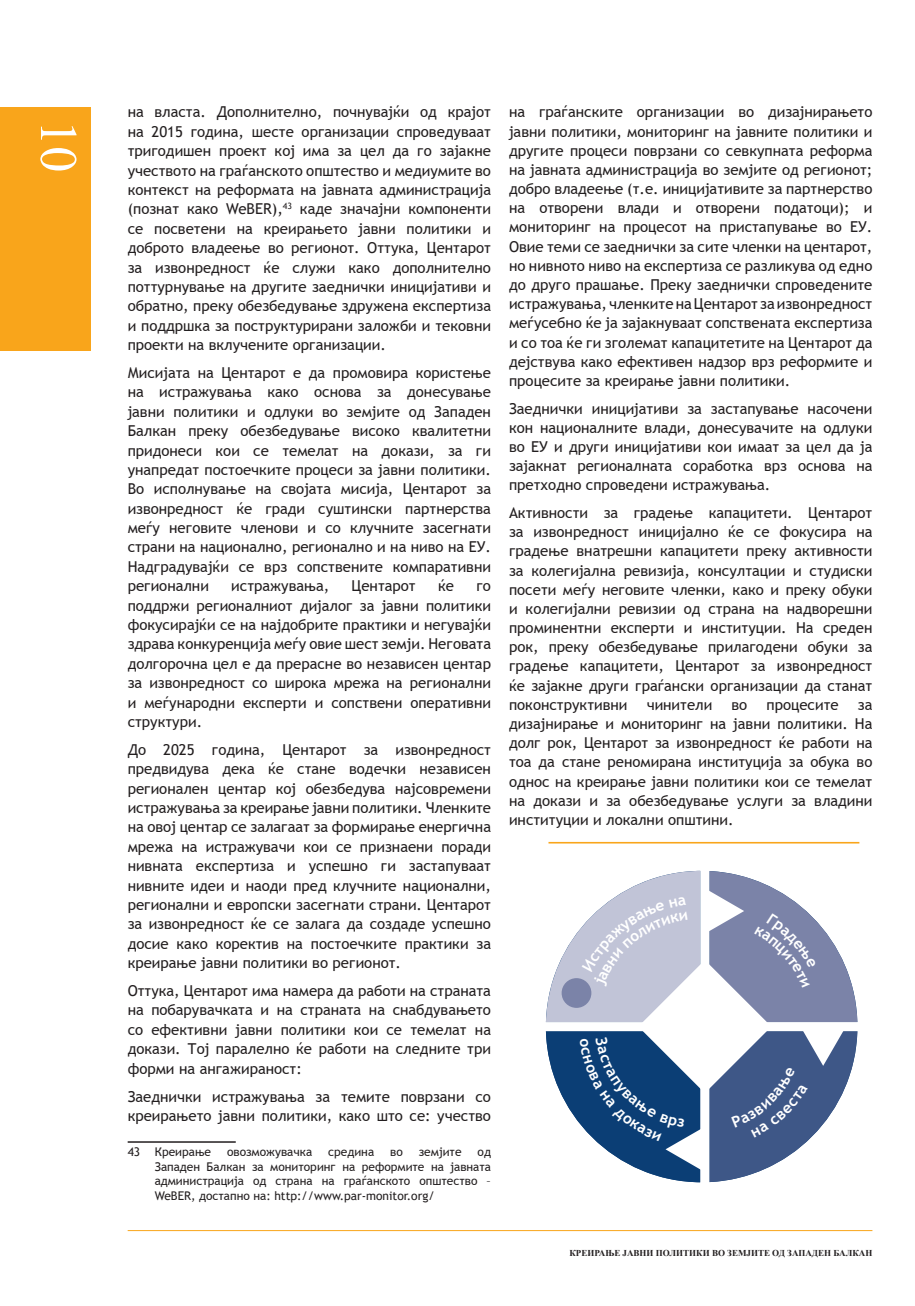
<style>
.page{position:relative;width:915px;height:1306px;background:#fff}
.page>*{position:absolute;margin:0;border:0;box-sizing:border-box;transform-origin:0 0}
.t1{font:52.5px "Times New Roman";color:#fff}
.t2{font:15px/19.4px "Trebuchet MS";color:#231f20;text-align:justify}
.t3{font:12px/14.4px "Trebuchet MS";color:#231f20;text-align:justify}
.t4{font:700 9px "Times New Roman";color:#231f20}
</style>
<div class="page">
<div style="left:0;top:107px;width:91px;height:244px;background:#f9a51b"></div>
<hr style="left:128px;top:1230px;width:744px;height:1px;background:#f9a51b">
<hr style="left:128px;top:1141px;width:108px;height:1px;background:#231f20">
<hr style="left:548px;top:842px;width:311px;height:1px;background:#f9a51b">
<svg style="left:545px;top:870px;width:312px;height:312px"></svg>
<h1 class="t1" style="left:96px;top:120px;width:54px;rotate:90deg">10</h1>
<p class="t2" style="left:128px;top:102px;width:365px">на власта. Дополнително, почнувајќи од крајот на 2015 година, шесте организации спроведуваат тригодишен проект кој има за цел да го зајакне учеството на граѓанското општество и медиумите во контекст на реформата на јавната администрација (познат како WeBER),<sup>43</sup> каде значајни компоненти се посветени на креирањето јавни политики и доброто владеење во регионот. Оттука, Центарот за извонредност ќе служи како дополнително поттурнување на другите заеднички иницијативи и обратно, преку обезбедување здружена експертиза и поддршка за поструктурирани заложби и тековни проекти на вклучените организации.</p>
<p class="t2" style="left:128px;top:363px;width:365px">Мисијата на Центарот е да промовира користење на истражувања како основа за донесување јавни политики и одлуки во земјите од Западен Балкан преку обезбедување високо квалитетни придонеси кои се темелат на докази, за ги унапредат постоечките процеси за јавни политики.<br>Во исполнување на својата мисија, Центарот за извонредност ќе гради суштински партнерства меѓу неговите членови и со клучните засегнати страни на национално, регионално и на ниво на ЕУ.<br>Надградувајќи се врз сопствените компаративни регионални</p>
<p class="t2" style="left:231px;top:576px;width:99px">истражувања,</p>
<p class="t2" style="left:351px;top:576px;width:66px">Центарот</p>
<p class="t2" style="left:438px;top:576px;width:17px">ќе</p>
<p class="t2" style="left:128px;top:576px;width:365px;text-indent:348px">го поддржи регионалниот дијалог за јавни политики фокусирајќи се на најдобрите практики и негувајќи здрава конкуренција меѓу овие шест земји. Неговата долгорочна цел е да прерасне во независен центар за извонредност со широка мрежа на регионални и меѓународни експерти и сопствени оперативни структури.</p>
<p class="t2" style="left:128px;top:739px;width:365px">До 2025 година, Центарот за извонредност предвидува дека ќе стане водечки независен регионален центар кој обезбедува најсовремени истражувања за креирање јавни политики. Членките на овој центар се залагаат за формирање енергична мрежа на истражувачи кои се признаени поради нивната експертиза и успешно ги застапуваат нивните идеи и наоди пред клучните национални, регионални и европски засегнати страни. Центарот за извонредност ќе се залага да создаде успешно досие како коректив на постоечките практики за креирање јавни политики во регионот.</p>
<p class="t2" style="left:128px;top:980px;width:365px">Оттука, Центарот има намера да работи на страната на побарувачката и на страната на снабдувањето со ефективни јавни политики кои се темелат на докази. Тој паралелно ќе работи на следните три форми на ангажираност:</p>
<p class="t2" style="left:128px;top:1086px;width:365px">Заеднички истражувања за темите поврзани со креирањето јавни политики, како што се: учество</p>
<p class="t3" style="left:128px;top:1144px;width:85px">43 Креирање</p>
<p class="t3" style="left:227px;top:1144px;width:87px">овозможувачка</p>
<p class="t3" style="left:328px;top:1144px;width:47px">средина</p>
<p class="t3" style="left:390px;top:1144px;width:14px">во</p>
<p class="t3" style="left:418px;top:1144px;width:44px">земјите</p>
<p class="t3" style="left:155px;top:1144px;width:338px;text-indent:323px">од Западен Балкан за мониторинг на реформите на јавната администрација од страна на граѓанското општество – WeBER, достапно на: http://www.par-monitor.org/</p>
<p class="t2" style="left:509px;top:102px;width:365px">на граѓанските организации во дизајнирањето јавни политики, мониторинг на јавните политики и другите процеси поврзани со севкупната реформа на јавната администрација во земјите од регионот; добро владеење (т.е. иницијативите за партнерство на отворени влади и отворени податоци); и мониторинг на процесот на пристапување во ЕУ.<br>Овие теми се заеднички за сите членки на центарот, но нивното ниво на експертиза се разликува од едно до друго прашање. Преку заеднички спроведените истражувања, членките на Центарот за извонредност меѓусебно ќе ја зајакнуваат сопствената експертиза и со тоа ќе ги зголемат капацитетите на Центарот да дејствува како ефективен надзор врз реформите и процесите за креирање јавни политики.</p>
<p class="t2" style="left:509px;top:398px;width:365px">Заеднички иницијативи за застапување насочени кон националните влади, донесувачите на одлуки во ЕУ и други иницијативи кои имаат за цел да ја зајакнат регионалната соработка врз основа на претходно спроведени истражувања.</p>
<p class="t2" style="left:509px;top:503px;width:365px">Активности за градење капацитети. Центарот за извонредност иницијално ќе се фокусира на градење внатрешни капацитети преку активности за колегијална ревизија, консултации и студиски посети меѓу неговите членки, како и преку обуки и колегијални ревизии од страна на надворешни проминентни експерти и институции. На среден рок, преку обезбедување прилагодени обуки за градење капацитети, Центарот за извонредност ќе зајакне други граѓански организации да станат поконструктивни</p>
<p class="t2" style="left:646px;top:694px;width:67px">чинители</p>
<p class="t2" style="left:731px;top:694px;width:17px">во</p>
<p class="t2" style="left:766px;top:694px;width:74px">процесите</p>
<p class="t2" style="left:509px;top:694px;width:365px;text-indent:349px">за дизајнирање и мониторинг на јавни политики. На долг рок, Центарот за извонредност ќе работи на тоа да стане реномирана институција за обука во однос на креирање јавни политики кои се темелат на докази и за обезбедување услуги за владини институции и локални општини.</p>
<p class="t4" style="left:569px;top:1246px;width:304px">КРЕИРАЊЕ ЈАВНИ ПОЛИТИКИ ВО ЗЕМЈИТЕ ОД ЗАПАДЕН БАЛКАН</p>
</div>
